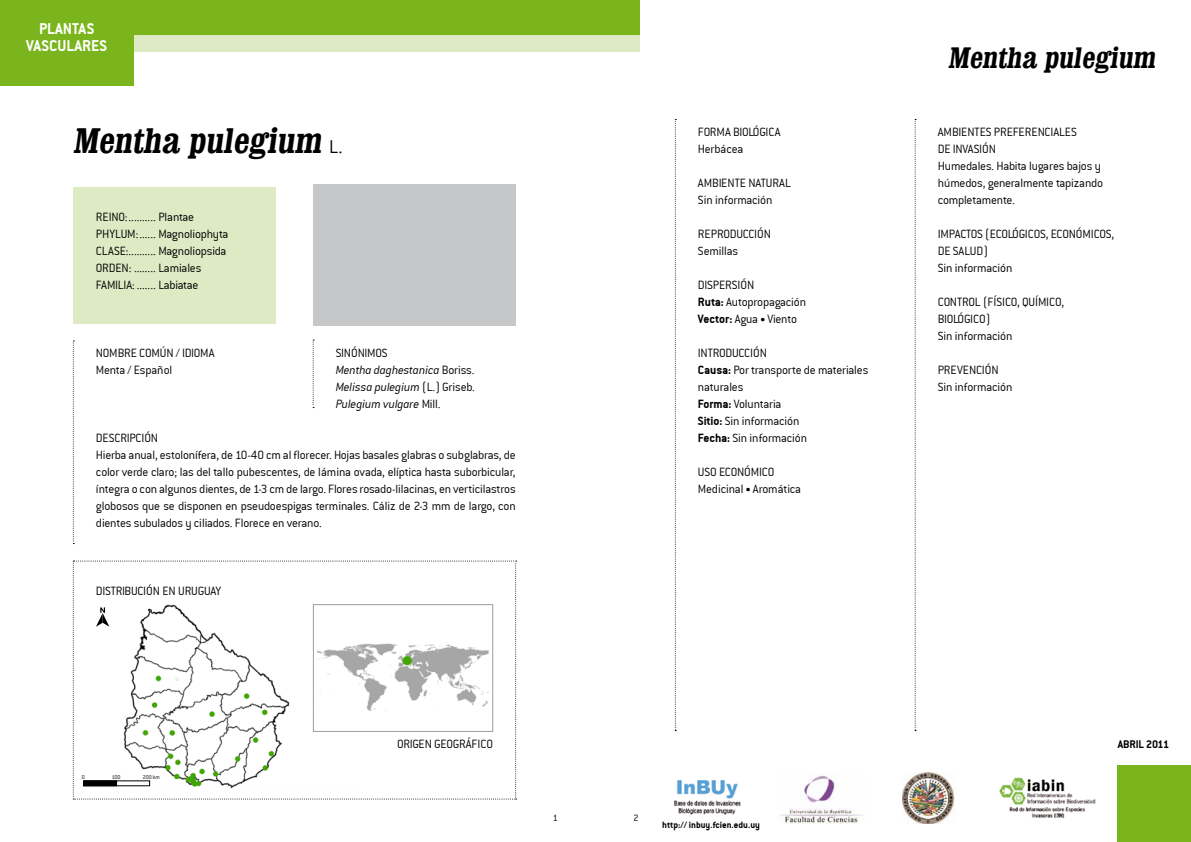
<style>
.page{position:relative;width:1191px;height:842px;background:#fff}
.page>*{position:absolute;margin:0;border:0;box-sizing:border-box;transform-origin:0 0}
.t1{font:700 condensed 36px "Clarendon";color:#000}
.t2{font:700 condensed 30px "Clarendon";color:#000}
.t3{font:17px/17px "Conduit ITCTT Bold";color:#fff;text-align:center}
.t4{font:13px/17px "Conduit ITCTT Light";letter-spacing:-.015em;color:#000}
.t5{font:italic 13px/17px "Conduit ITCTT Light";letter-spacing:-.01em;color:#000}
.t6{font:12px "Conduit ITCTT Bold";letter-spacing:-.01em;color:#000}
.t7{font:10px "Conduit ITCTT Bold";color:#000}
.t8{font:10px "Conduit ITCTT Light";color:#000}
.t9{font:6px "Conduit ITCTT Light";color:#000}
.s1{font-family:"Conduit ITCTT Light";font-weight:400;font-stretch:normal;font-size:20px}
.s2{font-style:normal}
.s3{font-family:"Conduit ITCTT Bold"}
.s4{font-family:"Conduit ITCTT Bold";font-size:11px}
</style>
<div class="page">
<div style="left:73px;top:187px;width:203px;height:136px;background:#ddeac4"></div>
<div style="left:0;top:34px;width:639px;height:17px;background:#ddeac4"></div>
<div style="left:0;top:0;width:639px;height:34px;background:#7ab51d"></div>
<div style="left:0;top:0;width:133px;height:85px;background:#7ab51d"></div>
<div style="left:1117px;top:765px;width:74px;height:77px;background:#7ab51d"></div>
<svg style="left:73px;top:340px;width:1px;height:204px"></svg>
<svg style="left:313px;top:340px;width:1px;height:68px"></svg>
<img style="left:674px;top:780px;width:67px;height:35px">
<img style="left:902px;top:773px;width:53px;height:51px">
<img style="left:780px;top:775px;width:83px;height:48px">
<img style="left:999px;top:778px;width:96px;height:41px">
<svg style="left:675px;top:119px;width:1px;height:612px"></svg>
<svg style="left:914px;top:119px;width:2px;height:612px"></svg>
<div style="left:314px;top:184px;width:201px;height:142px;background:#c6c7c8"></div>
<svg style="left:73px;top:561px;width:443px;height:238px"></svg>
<h3 class="t3" style="left:26px;top:20px;width:82px">PLANTAS<br>VASCULARES</h3>
<h1 class="t1" style="left:73px;top:118px;width:271px">Mentha pulegium <span class="s1">L .</span></h1>
<p class="t4" style="left:96px;top:208px;width:134px">REINO:.......... Plantae<br>PHYLUM:...... Magnoliophyta<br>CLASE:.......... Magnoliopsida<br>ORDEN: ........ Lamiales<br>FAMILIA: ....... Labiatae</p>
<p class="t4" style="left:96px;top:344px;width:120px">NOMBRE COMÚN / IDIOMA<br>Menta / Español</p>
<p class="t5" style="left:336px;top:344px;width:141px"><span class="s2">SINÓNIMOS<br></span>Mentha daghestanica <span class="s2">Boriss.<br></span>Melissa pulegium <span class="s2">(L.) Griseb.<br></span>Pulegium vulgare <span class="s2">Mill.</span></p>
<p class="t4" style="left:96px;top:429px;width:421px">DESCRIPCIÓN<br>Hierba anual, estolonífera, de 10-40 cm al florecer. Hojas basales glabras o subglabras, de color verde claro; las del tallo pubescentes, de lámina ovada, elíptica hasta suborbicular, íntegra o con algunos dientes, de 1-3 cm de largo. Flores rosado-lilacinas, en verticilastros globosos que se disponen en pseudoespigas terminales. Cáliz de 2-3 mm de largo, con dientes subulados y ciliados. Florece en verano.</p>
<p class="t4" style="left:96px;top:582px;width:127px">DISTRIBUCIÓN EN URUGUAY</p>
<p class="t4" style="left:698px;top:123px;width:84px">FORMA BIOlÓGICA<br>Herbácea</p>
<p class="t4" style="left:698px;top:174px;width:13px">Ambiente</p>
<p class="t4" style="left:698px;top:174px;width:76px;text-indent:50px">natural<br>Sin información</p>
<p class="t4" style="left:698px;top:225px;width:42px">Reproducción<br>Semillas</p>
<p class="t4" style="left:698px;top:276px;width:110px">Dispersión<br><span class="s3">Ruta:</span> Autopropagación<br><span class="s3">Vector:</span> Agua <span class="s4">•</span> Viento</p>
<p class="t4" style="left:698px;top:344px;width:172px">Introducción<br><span class="s3">Causa:</span> Por transporte de materiales naturales<br><span class="s3">Forma:</span> Voluntaria<br><span class="s3">Sitio:</span> Sin información<br><span class="s3">Fecha:</span> Sin información</p>
<p class="t4" style="left:698px;top:463px;width:104px">USO ECONÓMICO<br>Medicinal <span class="s4">•</span> Aromática</p>
<p class="t9" style="left:82px;top:773px;width:5px">0</p>
<p class="t9" style="left:112px;top:773px;width:10px">100</p>
<p class="t9" style="left:143px;top:773px;width:19px">200 km</p>
<p class="t4" style="left:397px;top:735px;width:97px">ORIGEN GEOGRÁFICO</p>
<p class="t8" style="left:553px;top:812px;width:7px">1</p>
<p class="t8" style="left:633px;top:812px;width:7px">2</p>
<p class="t7" style="left:662px;top:819px;width:99px">http:// inbuy.fcien.edu.uy</p>
<h2 class="t2" style="left:948px;top:39px;width:213px">Mentha pulegium</h2>
<p class="t4" style="left:937px;top:123px;width:13px">Ambientes</p>
<p class="t4" style="left:994px;top:123px;width:7px">preferenciales</p>
<p class="t4" style="left:937px;top:140px;width:167px">de invasión<br>Humedales. Habita lugares bajos y húmedos, generalmente tapizando completamente.</p>
<p class="t4" style="left:937px;top:225px;width:10px">Impactos</p>
<p class="t4" style="left:985px;top:225px;width:12px">(ecológicos</p>
<p class="t4" style="left:1045px;top:225px;width:70px">, ECONÓMICOS,</p>
<p class="t4" style="left:937px;top:242px;width:76px">DE SALUD)<br>Sin información</p>
<p class="t4" style="left:937px;top:293px;width:13px">Control</p>
<p class="t4" style="left:983px;top:293px;width:62px">(físico, químico</p>
<p class="t4" style="left:1061px;top:293px;width:4px">,</p>
<p class="t4" style="left:937px;top:311px;width:7px">biológico</p>
<p class="t4" style="left:937px;top:311px;width:76px;text-indent:48px">)<br>Sin información</p>
<p class="t4" style="left:937px;top:362px;width:76px">Prevención<br>Sin información</p>
<p class="t6" style="left:1117px;top:737px;width:53px">ABRIL 2011</p>
</div>
